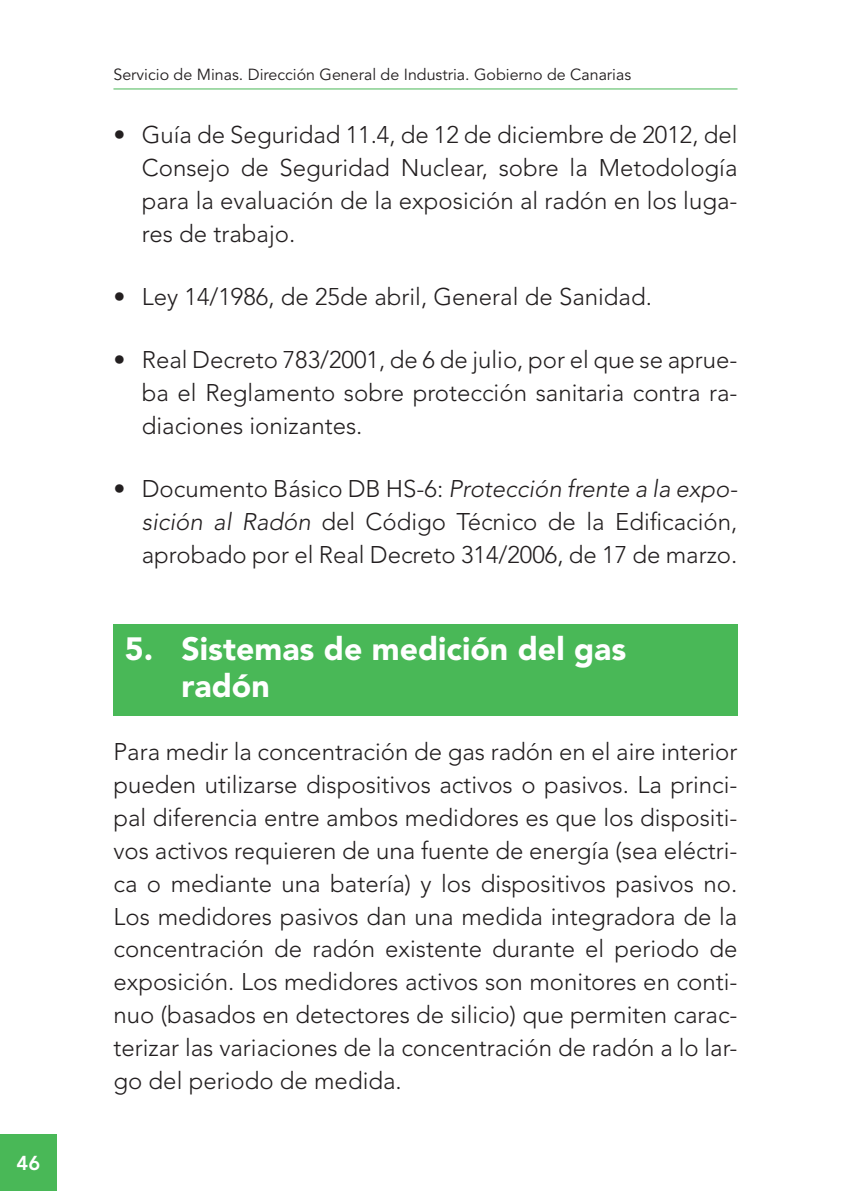
<style>
.page{position:relative;width:851px;height:1191px;background:#fff}
.page>*{position:absolute;margin:0;border:0;box-sizing:border-box;transform-origin:0 0}
.t1{font:900 32px/36.4px "Avenir LT Std";color:#fff}
.t2{font:300 24px/32.8px "Avenir LT Std";color:#231f20;text-align:justify}
.t3{font:800 20px "Avenir LT Std";color:#fff}
.t4{font:16px "Avenir LT Std";color:#231f20}
.s1{font-style:italic}
</style>
<div class="page">
<hr style="left:113px;top:89px;width:624px;height:1px;background:#49b857">
<div style="left:0;top:1134px;width:57px;height:57px;background:#49b857"></div>
<div style="left:113px;top:625px;width:624px;height:91px;background:#49b857"></div>
<p class="t3" style="left:17px;top:1151px;width:25px">46</p>
<p class="t4" style="left:113px;top:65px;width:519px">Servicio de Minas. Dirección General de Industria. Gobierno de Canarias</p>
<p class="t2" style="left:142px;top:118px;width:597px;text-indent:-28px">• Guía de Seguridad 11.4, de 12 de diciembre de 2012, del Consejo de Seguridad Nuclear, sobre la Metodología para la evaluación de la exposición al radón en los luga&shy;res de trabajo.</p>
<p class="t2" style="left:113px;top:280px;width:540px">• Ley 14/1986, de 25de abril, General de Sanidad.</p>
<p class="t2" style="left:142px;top:343px;width:597px;text-indent:-28px">• Real Decreto 783/2001, de 6 de julio, por el que se aprue&shy;ba el Reglamento sobre protección sanitaria contra ra&shy;diaciones ionizantes.</p>
<p class="t2" style="left:142px;top:472px;width:597px;text-indent:-28px">• Documento Básico DB HS-6: <span class="s1">Protección frente a la expo&shy;sición al Radón</span> del Código Técnico de la Edificación, aprobado por el Real Decreto 314/2006, de 17 de marzo.</p>
<h1 class="t1" style="left:181px;top:631px;width:446px;text-indent:-57px">5. Sistemas de medición del gas radón</h1>
<p class="t2" style="left:113px;top:735px;width:625px">Para medir la concentración de gas radón en el aire interior pueden utilizarse dispositivos activos o pasivos. La princi&shy;pal diferencia entre ambos medidores es que los dispositi&shy;vos activos requieren de una fuente de energía (sea eléctri&shy;ca o mediante una batería) y los dispositivos pasivos no.<br>Los medidores pasivos dan una medida integradora de la concentración de radón existente durante el periodo de exposición. Los medidores activos son monitores en conti&shy;nuo (basados en detectores de silicio) que permiten carac&shy;terizar las variaciones de la concentración de radón a lo lar&shy;go del periodo de medida.</p>
</div>
